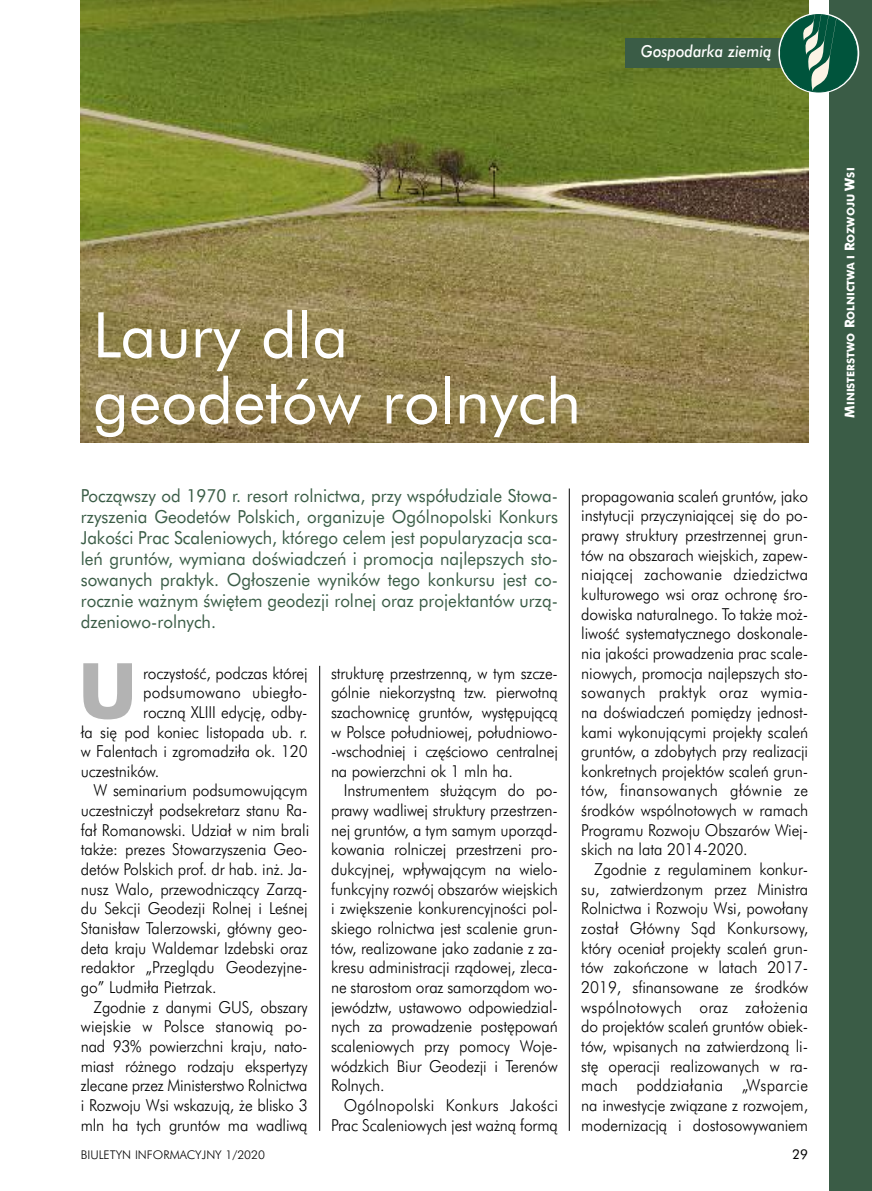
<style>
.page{position:relative;width:872px;height:1191px;background:#fff}
.page>*{position:absolute;margin:0;border:0;box-sizing:border-box;transform-origin:0 0}
.t1{font:700 76.5px "Futura PL";color:#b3b3b3}
.t2{font:63px/66px "Futura PL";color:#fff}
.t3{font:18px/21px "Futura PL";color:#3a5c46;text-align:justify;scale:.94 1}
.t4{font:300 16.5px/19.6px "Futura PL";letter-spacing:-.005em;color:#000;text-align:justify;scale:.94 1}
.t5{font:300 16.5px "Futura PL";letter-spacing:.015em;color:#000;scale:.94 1}
.t6{font:italic 500 16.5px "Futura PL";color:#fff;scale:.9 1}
.t7{font:13.5px "Futura PL";color:#000}
.t8{font:300 12px "Futura PL";color:#000}
.t9{font:700 10.5px "Futura PL";color:#fff}
.s1{font-size:13.5px}
</style>
<div class="page">
<img style="left:81px;top:0;width:727px;height:442px">
<hr style="left:319px;top:666px;width:1px;height:464px;background:#000">
<hr style="left:569px;top:488px;width:1px;height:642px;background:#000">
<div style="left:829px;top:0;width:43px;height:1191px;background:#3a5c46"></div>
<div style="left:625px;top:38px;width:247px;height:30px;background:#3a5c46"></div>
<svg style="left:780px;top:14px;width:77px;height:78px;background:#377358"></svg>
<p class="t6" style="left:641px;top:45px;width:147px">Gospodarka ziemià</p>
<h2 class="t2" style="left:93px;top:307px;width:490px">Laury dla geodetów rolnych</h2>
<p class="t3" style="left:81px;top:486px;width:509px">Poczàwszy od 1970 r. resort rolnictwa, przy współudziale Stowa&shy;rzyszenia Geodetów Polskich, organizuje Ogólnopolski Konkurs JakoÊci Prac Scaleniowych, którego celem jest popularyzacja sca&shy;leƒ gruntów, wymiana doÊwiadczeƒ i promocja najlepszych sto&shy;sowanych praktyk. Ogłoszenie wyników tego konkursu jest co&shy;rocznie wa˝nym Êwi´tem geodezji rolnej oraz projektantów urzà&shy;dzeniowo-rolnych.</p>
<h1 class="t1" style="left:78px;top:660px;width:61px">U</h1>
<p class="t4" style="left:143px;top:664px;width:176px">roczystoÊç, podczas której</p>
<p class="t5" style="left:143px;top:685px;width:176px">podsumowano ubiegło-</p>
<p class="t4" style="left:143px;top:703px;width:176px">rocznà XLIII edycj´, odby-</p>
<p class="t4" style="left:81px;top:723px;width:243px">ła si´ pod koniec listopada ub. r.</p>
<p class="t4" style="left:81px;top:743px;width:243px">w Falentach i zgromadziła ok. 120</p>
<p class="t4" style="left:81px;top:762px;width:85px">uczestników.</p>
<p class="t4" style="left:94px;top:782px;width:229px">W seminarium podsumowujàcym</p>
<p class="t4" style="left:81px;top:802px;width:243px">uczestniczył podsekretarz stanu Ra-</p>
<p class="t4" style="left:81px;top:821px;width:245px">fał Romanowski. Udział w nim brali</p>
<p class="t4" style="left:81px;top:841px;width:243px">tak˝e: prezes Stowarzyszenia Geo-</p>
<p class="t4" style="left:81px;top:860px;width:243px">detów Polskich prof. dr hab. in˝. Ja-</p>
<p class="t4" style="left:81px;top:880px;width:243px">nusz Walo, przewodniczàcy Zarzà-</p>
<p class="t4" style="left:81px;top:900px;width:243px">du Sekcji Geodezji Rolnej i LeÊnej</p>
<p class="t4" style="left:81px;top:919px;width:243px">Stanisław Talerzowski, główny geo-</p>
<p class="t4" style="left:81px;top:939px;width:243px">deta kraju Waldemar Izdebski oraz</p>
<p class="t4" style="left:81px;top:959px;width:243px">redaktor „Przeglàdu Geodezyjne-</p>
<p class="t4" style="left:81px;top:978px;width:146px">go” Ludmiła Pietrzak.</p>
<p class="t4" style="left:94px;top:998px;width:229px">Zgodnie z danymi GUS, obszary</p>
<p class="t4" style="left:81px;top:1018px;width:243px">wiejskie w Polsce stanowià po-</p>
<p class="t4" style="left:81px;top:1037px;width:243px">nad 93% powierzchni kraju, nato-</p>
<p class="t4" style="left:81px;top:1057px;width:243px">miast ró˝nego rodzaju ekspertyzy</p>
<p class="t4" style="left:81px;top:1077px;width:243px">zlecane przez Ministerstwo Rolnictwa</p>
<p class="t4" style="left:81px;top:1096px;width:243px">i Rozwoju Wsi wskazujà, ˝e blisko 3</p>
<p class="t4" style="left:81px;top:1116px;width:243px">mln ha tych gruntów ma wadliwà</p>
<p class="t4" style="left:331px;top:664px;width:243px">struktur´ przestrzennà, w tym szcze&shy;gólnie niekorzystnà tzw. pierwotnà szachownic´ gruntów, wyst´pujàcà w Polsce południowej, południowo--wschodniej i cz´Êciowo centralnej na powierzchni ok 1 mln ha.</p>
<p class="t4" style="left:331px;top:782px;width:243px;text-indent:13px">Instrumentem słu˝àcym do po&shy;prawy wadliwej struktury przestrzen&shy;nej gruntów, a tym samym uporzàd&shy;kowania rolniczej przestrzeni pro&shy;dukcyjnej, wpływajàcym na wielo&shy;funkcyjny rozwój obszarów wiejskich i zwi´kszenie konkurencyjnoÊci pol&shy;skiego rolnictwa jest scalenie grun&shy;tów, realizowane jako zadanie z za&shy;kresu administracji rzàdowej, zleca&shy;ne starostom oraz samorzàdom wo&shy;jewództw, ustawowo odpowiedzial&shy;nych za prowadzenie post´powaƒ scaleniowych przy pomocy Woje&shy;wódzkich Biur Geodezji i Terenów Rolnych.</p>
<p class="t4" style="left:331px;top:1096px;width:243px;text-align:right">Ogólnopolski Konkurs JakoÊci<br>Prac Scaleniowych jest wa˝nà formà</p>
<p class="t4" style="left:581px;top:487px;width:243px">propagowania scaleƒ gruntów, jako instytucji przyczyniajàcej si´ do po&shy;prawy struktury przestrzennej grun&shy;tów na obszarach wiejskich, zapew&shy;niajàcej zachowanie dziedzictwa kulturowego wsi oraz ochron´ Êro&shy;dowiska naturalnego. To tak˝e mo˝- liwoÊç systematycznego doskonale&shy;nia jakoÊci prowadzenia prac scale&shy;niowych, promocja najlepszych sto&shy;sowanych praktyk oraz wymia&shy;na doÊwiadczeƒ pomi´dzy jednost&shy;kami wykonujàcymi projekty scaleƒ gruntów, a zdobytych przy realizacji konkretnych projektów scaleƒ grun&shy;tów, finansowanych głównie ze Êrodków wspólnotowych w ramach Programu Rozwoju Obszarów Wiej&shy;skich na lata 2014-2020.</p>
<p class="t4" style="left:581px;top:860px;width:243px;text-indent:13px">Zgodnie z regulaminem konkur&shy;su, zatwierdzonym przez Ministra Rolnictwa i Rozwoju Wsi, powołany został Główny Sàd Konkursowy, który oceniał projekty scaleƒ grun&shy;tów zakoƒczone w latach 2017- 2019, sfinansowane ze Êrodków wspólnotowych oraz zało˝enia do projektów scaleƒ gruntów obiek&shy;tów, wpisanych na zatwierdzonà li&shy;st´ operacji realizowanych w ra&shy;mach poddziałania „Wsparcie na inwestycje zwiàzane z rozwojem, modernizacjà i dostosowywaniem</p>
<p class="t8" style="left:81px;top:1149px;width:186px">BIULETYN INFORMACYJNY 1/2020</p>
<p class="t7" style="left:792px;top:1148px;width:17px">29</p>
<p class="t9" style="left:846px;top:418px;width:251px;rotate:-90deg"><span class="s1">M</span>INISTERSTWO <span class="s1">R</span>OLNICTWA I <span class="s1">R</span>OZWOJU <span class="s1">W</span>SI</p>
</div>
